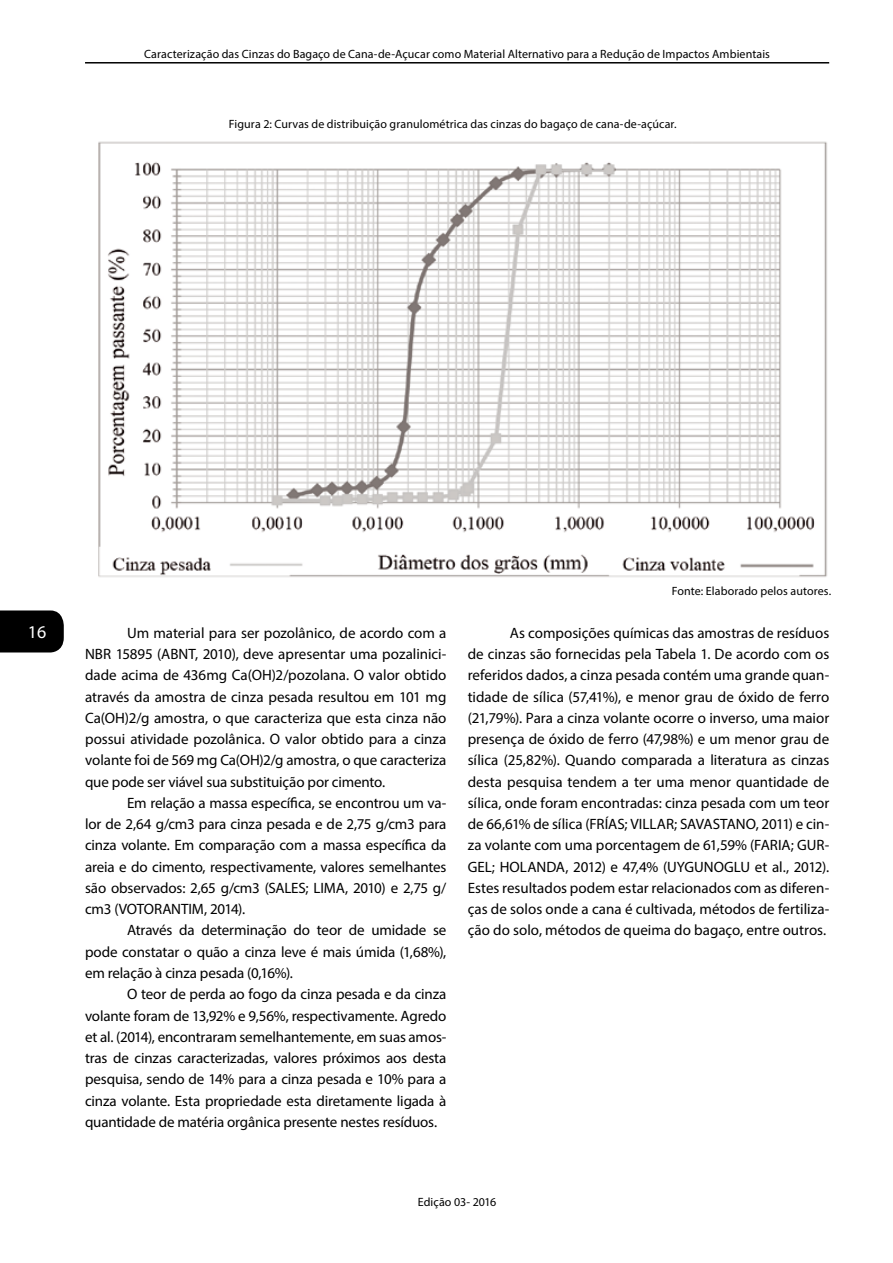
<style>
.page{position:relative;width:893px;height:1263px;background:#fff}
.page>*{position:absolute;margin:0;border:0;box-sizing:border-box;transform-origin:0 0}
.t1{font:18px "Myriad Pro";color:#fff}
.t2{font:15px/21.3px "Myriad Pro";letter-spacing:-.01em;color:#000;text-align:justify}
.t3{font:12px "Myriad Pro";letter-spacing:.01em;color:#000}
</style>
<div class="page">
<div style="left:0;top:610px;width:64px;height:42px;background:#000"></div>
<hr style="left:85px;top:62px;width:744px;height:2px;background:#000">
<img style="left:98px;top:141px;width:729px;height:436px">
<p class="t3" style="left:144px;top:46px;width:627px">Caracterização das Cinzas do Bagaço de Cana-de-Açucar como Material Alternativo para a Redução de Impactos Ambientais</p>
<p class="t3" style="left:229px;top:116px;width:449px">Figura 2: Curvas de distribuição granulométrica das cinzas do bagaço de cana-de-açúcar.</p>
<p class="t1" style="left:28px;top:621px;width:20px">16</p>
<p class="t2" style="left:85px;top:622px;width:363px;text-indent:42px">Um material para ser pozolânico, de acordo com a NBR 15895 (ABNT, 2010), deve apresentar uma pozalinici&shy;dade acima de 436mg Ca(OH)2/pozolana. O valor obtido através da amostra de cinza pesada resultou em 101 mg Ca(OH)2/g amostra, o que caracteriza que esta cinza não possui atividade pozolânica. O valor obtido para a cinza volante foi de 569 mg Ca(OH)2/g amostra, o que caracteriza que pode ser viável sua substituição por cimento.</p>
<p class="t2" style="left:85px;top:792px;width:363px;text-indent:42px">Em relação a massa específica, se encontrou um va&shy;lor de 2,64 g/cm3 para cinza pesada e de 2,75 g/cm3 para cinza volante. Em comparação com a massa específica da areia e do cimento, respectivamente, valores semelhantes são observados: 2,65 g/cm3 (SALES; LIMA, 2010) e 2,75 g/ cm3 (VOTORANTIM, 2014).</p>
<p class="t2" style="left:85px;top:919px;width:363px;text-indent:42px">Através da determinação do teor de umidade se pode constatar o quão a cinza leve é mais úmida (1,68%), em relação à cinza pesada (0,16%).</p>
<p class="t2" style="left:85px;top:983px;width:363px;text-indent:42px">O teor de perda ao fogo da cinza pesada e da cinza volante foram de 13,92% e 9,56%, respectivamente. Agredo et al. (2014), encontraram semelhantemente, em suas amos&shy;tras de cinzas caracterizadas, valores próximos aos desta pesquisa, sendo de 14% para a cinza pesada e 10% para a cinza volante. Esta propriedade esta diretamente ligada à quantidade de matéria orgânica presente nestes resíduos.</p>
<p class="t3" style="left:672px;top:584px;width:161px">Fonte: Elaborado pelos autores.</p>
<p class="t2" style="left:468px;top:622px;width:363px;text-indent:42px">As composições químicas das amostras de resíduos de cinzas são fornecidas pela Tabela 1. De acordo com os referidos dados, a cinza pesada contém uma grande quan&shy;tidade de sílica (57,41%), e menor grau de óxido de ferro (21,79%). Para a cinza volante ocorre o inverso, uma maior presença de óxido de ferro (47,98%) e um menor grau de sílica (25,82%). Quando comparada a literatura as cinzas desta pesquisa tendem a ter uma menor quantidade de sílica, onde foram encontradas: cinza pesada com um teor de 66,61% de sílica (FRÍAS; VILLAR; SAVASTANO, 2011) e cin&shy;za volante com uma porcentagem de 61,59% (FARIA; GUR-GEL; HOLANDA, 2012) e 47,4% (UYGUNOGLU et al., 2012).<br>Estes resultados podem estar relacionados com as diferen&shy;ças de solos onde a cana é cultivada, métodos de fertiliza&shy;ção do solo, métodos de queima do bagaço, entre outros.</p>
<p class="t3" style="left:418px;top:1194px;width:80px">Edição 03- 2016</p>
</div>
